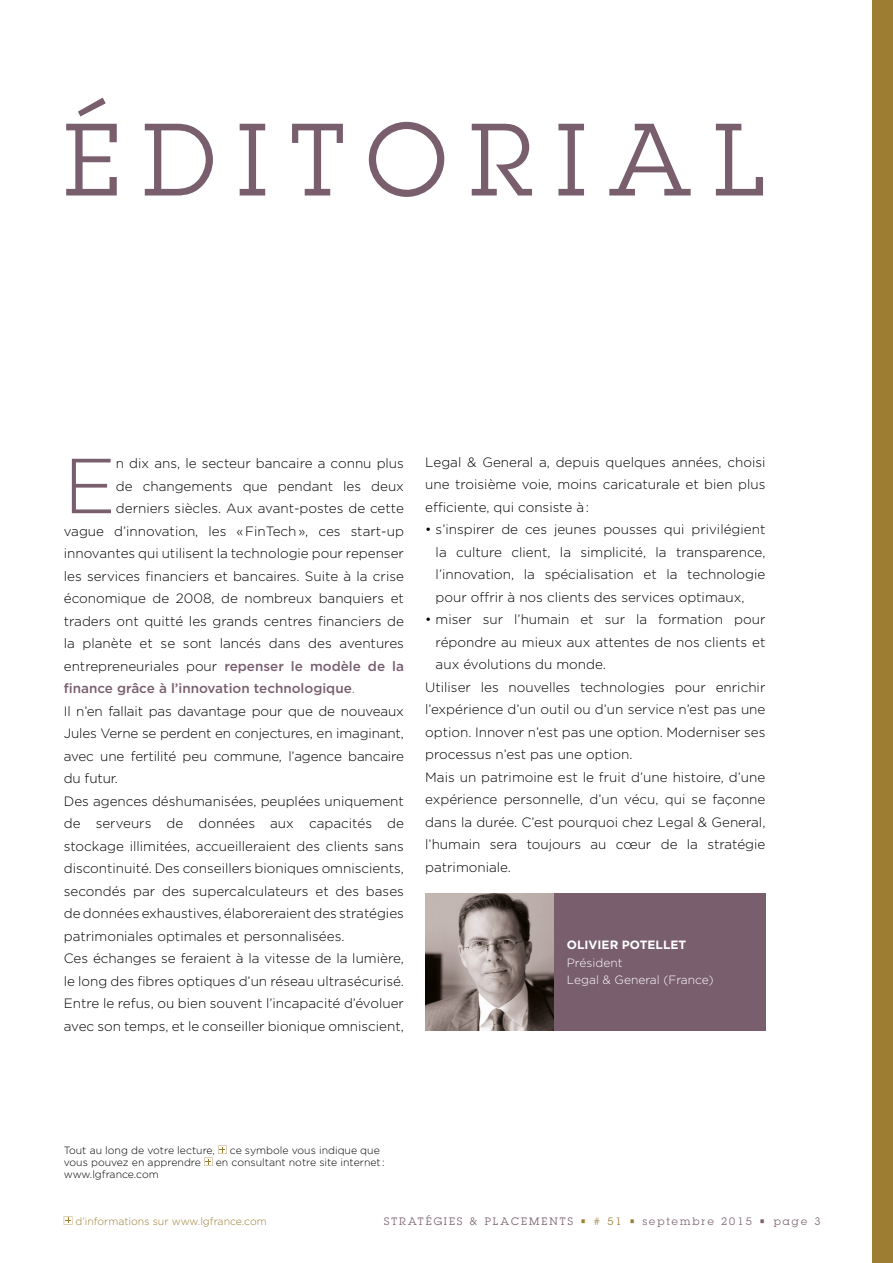
<style>
.page{position:relative;width:893px;height:1263px;background:#fff}
.page>*{position:absolute;margin:0;border:0;box-sizing:border-box;transform-origin:0 0}
.t1{font:100.5px "Lubalin Graph";letter-spacing:.225em;color:#795e6e}
.t2{font:300 77.85px "Gotham";color:#795e6e}
.t3{font:300 13.5px/22.5px "Gotham";color:#000;text-align:justify}
.t4{font:500 13.5px "Gotham";color:#795e6e}
.t5{font:300 12px/16.5px "Gotham";color:#fff}
.t6{font:700 12px "Gotham";color:#fff}
.t7{font:300 10.5px "Gotham";color:#000}
.t8{font:10.5px "Lubalin Graph";letter-spacing:.2em;color:#795e6e}
.t9{font:300 10.5px "Gotham";color:#9d7d32}
.s1{font-weight:500;color:#795e6e}
.s2{font-weight:300}
.s3{color:#9d7d32}
</style>
<div class="page">
<img style="left:425px;top:893px;width:129px;height:138px">
<div style="left:554px;top:893px;width:211px;height:138px;background:#795e6e"></div>
<div style="left:872px;top:0;width:21px;height:1263px;background:#9d7d32"></div>
<svg style="left:64px;top:1216px;width:8px;height:9px"></svg>
<svg style="left:204px;top:1145px;width:23px;height:21px"></svg>
<h1 class="t1" style="left:64px;top:97px;width:703px">ÉDITORIAL</h1>
<h2 class="t2" style="left:64px;top:436px;width:54px">E</h2>
<p class="t3" style="left:116px;top:452px;width:290px">n dix ans, le secteur bancaire a connu plus</p>
<p class="t3" style="left:116px;top:474px;width:290px">de changements que pendant les deux</p>
<p class="t3" style="left:116px;top:497px;width:290px">derniers siècles. Aux avant-postes de cette</p>
<p class="t3" style="left:64px;top:519px;width:342px">vague d’innovation, les « FinTech », ces start-up</p>
<p class="t3" style="left:64px;top:542px;width:342px">innovantes qui utilisent la technologie pour repenser</p>
<p class="t3" style="left:64px;top:564px;width:342px">les services financiers et bancaires. Suite à la crise</p>
<p class="t3" style="left:64px;top:587px;width:342px">économique de 2008, de nombreux banquiers et</p>
<p class="t3" style="left:64px;top:609px;width:342px">traders ont quitté les grands centres financiers de</p>
<p class="t3" style="left:64px;top:632px;width:342px">la planète et se sont lancés dans des aventures</p>
<p class="t3" style="left:64px;top:654px;width:342px">entrepreneuriales pour <span class="s1">repenser le modèle de la</span></p>
<p class="t4" style="left:64px;top:680px;width:293px">finance grâce à l’innovation technologique<span class="s2">.</span></p>
<p class="t3" style="left:64px;top:699px;width:342px">Il n’en fallait pas davantage pour que de nouveaux</p>
<p class="t3" style="left:64px;top:722px;width:342px">Jules Verne se perdent en conjectures, en imaginant,</p>
<p class="t3" style="left:64px;top:744px;width:342px">avec une fertilité peu commune, l’agence bancaire</p>
<p class="t3" style="left:64px;top:767px;width:56px">du futur.</p>
<p class="t3" style="left:64px;top:789px;width:342px">Des agences déshumanisées, peuplées uniquement</p>
<p class="t3" style="left:64px;top:812px;width:342px">de serveurs de données aux capacités de</p>
<p class="t3" style="left:64px;top:834px;width:342px">stockage illimitées, accueilleraient des clients sans</p>
<p class="t3" style="left:64px;top:857px;width:342px">discontinuité. Des conseillers bioniques omniscients,</p>
<p class="t3" style="left:64px;top:879px;width:342px">secondés par des supercalculateurs et des bases</p>
<p class="t3" style="left:64px;top:902px;width:342px">de données exhaustives, élaboreraient des stratégies</p>
<p class="t3" style="left:64px;top:924px;width:282px">patrimoniales optimales et personnalisées.</p>
<p class="t3" style="left:64px;top:947px;width:342px">Ces échanges se feraient à la vitesse de la lumière,</p>
<p class="t3" style="left:64px;top:969px;width:342px">le long des fibres optiques d’un réseau ultrasécurisé.</p>
<p class="t3" style="left:64px;top:992px;width:342px">Entre le refus, ou bien souvent l’incapacité d’évoluer</p>
<p class="t3" style="left:64px;top:1014px;width:342px">avec son temps, et le conseiller bionique omniscient,</p>
<p class="t3" style="left:425px;top:450px;width:342px">Legal &amp; General a, depuis quelques années, choisi une troisième voie, moins caricaturale et bien plus efficiente, qui consiste à :</p>
<p class="t3" style="left:436px;top:518px;width:331px;text-indent:-10px">• s’inspirer de ces jeunes pousses qui privilégient la culture client, la simplicité, la transparence, l’innovation, la spécialisation et la technologie pour offrir à nos clients des services optimaux,</p>
<p class="t3" style="left:425px;top:608px;width:342px">• miser sur l’humain et sur la formation pour</p>
<p class="t3" style="left:436px;top:630px;width:331px">répondre au mieux aux attentes de nos clients et</p>
<p class="t3" style="left:436px;top:653px;width:172px">aux évolutions du monde.</p>
<p class="t3" style="left:425px;top:675px;width:342px">Utiliser les nouvelles technologies pour enrichir</p>
<p class="t3" style="left:425px;top:698px;width:342px">l’expérience d’un outil ou d’un service n’est pas une</p>
<p class="t3" style="left:425px;top:720px;width:342px">option. Innover n’est pas une option. Moderniser ses</p>
<p class="t3" style="left:425px;top:743px;width:209px">processus n’est pas une option.</p>
<p class="t3" style="left:425px;top:765px;width:342px">Mais un patrimoine est le fruit d’une histoire, d’une</p>
<p class="t3" style="left:425px;top:788px;width:342px">expérience personnelle, d’un vécu, qui se façonne</p>
<p class="t3" style="left:425px;top:810px;width:342px">dans la durée. C’est pourquoi chez Legal &amp; General,</p>
<p class="t3" style="left:425px;top:833px;width:342px">l’humain sera toujours au cœur de la stratégie</p>
<p class="t3" style="left:425px;top:855px;width:87px">patrimoniale.</p>
<p class="t6" style="left:567px;top:937px;width:121px">OLIVIER POTELLET</p>
<p class="t5" style="left:567px;top:955px;width:148px">Président<br>Legal &amp; General (France)</p>
<p class="t7" style="left:64px;top:1143px;width:153px">Tout au long de votre lecture,</p>
<p class="t7" style="left:230px;top:1143px;width:151px">ce symbole vous indique que</p>
<p class="t7" style="left:64px;top:1155px;width:139px">vous pouvez en apprendre</p>
<p class="t7" style="left:216px;top:1155px;width:170px">en consultant notre site internet :</p>
<p class="t7" style="left:64px;top:1167px;width:96px">www.lgfrance.com</p>
<p class="t9" style="left:75px;top:1214px;width:193px">d’informations sur www.lgfrance.com</p>
<p class="t8" style="left:384px;top:1214px;width:438px">STRATÉGIES &amp; PLACEMENTS <span class="s3">• # 51 •</span> septembre 2015 • page 3</p>
</div>
